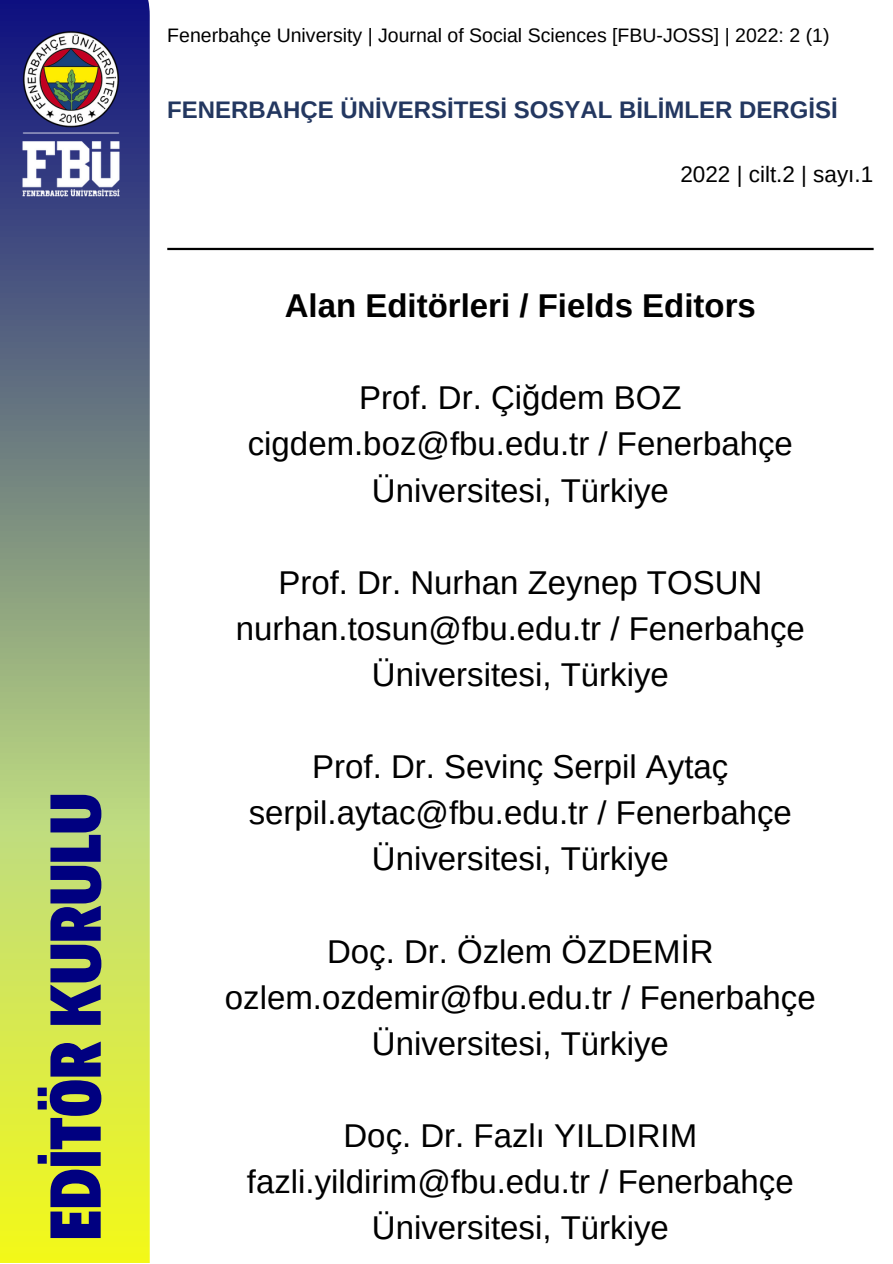
<style>
.page{position:relative;width:893px;height:1264px;background:#fff}
.page>*{position:absolute;margin:0;border:0;box-sizing:border-box;transform-origin:0 0}
.t1{font:900 72.75px "Decalotype";color:#000080}
.t2{font:33px/46px "Arimo";color:#000;text-align:center}
.t3{font:700 33px "Arimo";color:#000}
.t4{font:700 24px "Arimo";color:#233760}
.t5{font:22.5px "Arimo";color:#000}
.t6{font:19.5px "Arimo";color:#000}
</style>
<div class="page">
<hr style="left:167px;top:248px;width:706px;height:2px;background:#000">
<svg style="left:0;top:248px;width:150px;height:1014px;background:#a6b969"></svg>
<img style="left:0;top:0;width:205px;height:248px">
<h1 class="t1" style="left:27px;top:1240px;width:449px;rotate:-90deg">EDİTÖR KURULU</h1>
<p class="t6" style="left:167px;top:24px;width:663px">Fenerbahçe University | Journal of Social Sciences [FBU-JOSS] | 2022: 2 (1)</p>
<p class="t4" style="left:167px;top:96px;width:671px">FENERBAHÇE ÜNİVERSİTESİ SOSYAL BİLİMLER DERGİSİ</p>
<p class="t5" style="left:680px;top:162px;width:194px">2022 | cilt.2 | sayı.1</p>
<p class="t3" style="left:285px;top:287px;width:472px">Alan Editörleri / Fields Editors</p>
<p class="t2" style="left:248px;top:375px;width:546px">Prof. Dr. Çiğdem BOZ cigdem.boz@fbu.edu.tr / Fenerbahçe<br>Üniversitesi, Türkiye</p>
<p class="t2" style="left:236px;top:559px;width:570px">Prof. Dr. Nurhan Zeynep TOSUN nurhan.tosun@fbu.edu.tr / Fenerbahçe<br>Üniversitesi, Türkiye</p>
<p class="t2" style="left:249px;top:743px;width:544px">Prof. Dr. Sevinç Serpil Aytaç serpil.aytac@fbu.edu.tr / Fenerbahçe<br>Üniversitesi, Türkiye</p>
<p class="t2" style="left:225px;top:928px;width:592px">Doç. Dr. Özlem ÖZDEMİR ozlem.ozdemir@fbu.edu.tr / Fenerbahçe<br>Üniversitesi, Türkiye</p>
<p class="t2" style="left:247px;top:1112px;width:548px">Doç. Dr. Fazlı YILDIRIM fazli.yildirim@fbu.edu.tr / Fenerbahçe</p>
<p class="t2" style="left:372px;top:1204px;width:298px">Üniversitesi, Türkiye</p>
</div>
